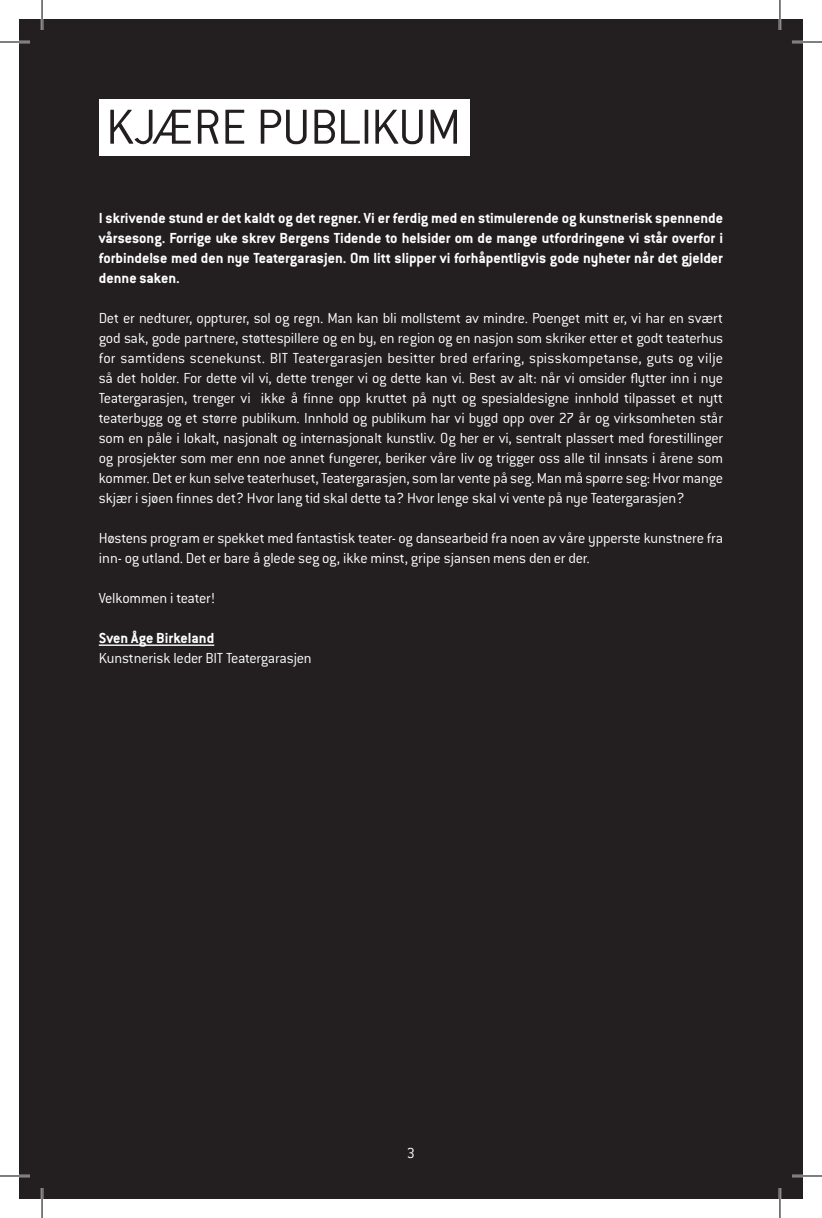
<style>
.page{position:relative;width:822px;height:1218px;background:#fff}
.page>*{position:absolute;margin:0;border:0;box-sizing:border-box;transform-origin:0 0}
.t1{font:300 54px "Conduit ITC Pro";color:#231f20}
.t2{font:300 16px/20px "Conduit ITC Pro";letter-spacing:-.015em;color:#fff;text-align:justify}
.t3{font:700 16px/20px "Conduit ITC Pro";color:#fff;text-align:justify}
</style>
<div class="page">
<div style="left:19px;top:19px;width:783px;height:1180px;background:#231f20"></div>
<hr style="left:99px;top:644px;width:115px;height:2px;background:#fff">
<div style="left:99px;top:99px;width:370px;height:56px;background:#fff"></div>
<hr style="left:0;top:41px;width:30px;height:2px;background:#fff">
<hr style="left:791px;top:41px;width:30px;height:2px;background:#fff">
<hr style="left:0;top:1175px;width:30px;height:2px;background:#fff">
<hr style="left:791px;top:1175px;width:30px;height:2px;background:#fff">
<hr style="left:41px;top:0;width:2px;height:30px;background:#fff">
<hr style="left:41px;top:1188px;width:2px;height:30px;background:#fff">
<hr style="left:778px;top:0;width:2px;height:30px;background:#fff">
<hr style="left:778px;top:1188px;width:2px;height:30px;background:#fff">
<hr style="left:0;top:42px;width:30px;height:1px;background:#000">
<hr style="left:791px;top:42px;width:30px;height:1px;background:#000">
<hr style="left:0;top:1176px;width:30px;height:1px;background:#000">
<hr style="left:791px;top:1176px;width:30px;height:1px;background:#000">
<hr style="left:42px;top:0;width:1px;height:30px;background:#000">
<hr style="left:42px;top:1188px;width:1px;height:30px;background:#000">
<hr style="left:779px;top:0;width:1px;height:30px;background:#000">
<hr style="left:779px;top:1188px;width:1px;height:30px;background:#000">
<h1 class="t1" style="left:106px;top:98px;width:348px">Kjære publikum</h1>
<p class="t3" style="left:99px;top:208px;width:625px">I skrivende stund er det kaldt og det regner. Vi er ferdig med en stimulerende og kunstnerisk spennende vårsesong. Forrige uke skrev Bergens Tidende to helsider om de mange utfordringene vi står overfor i forbindelse med den nye Teatergarasjen. Om litt slipper vi forhåpentligvis gode nyheter når det gjelder denne saken.</p>
<p class="t2" style="left:99px;top:308px;width:625px">Det er nedturer, oppturer, sol og regn. Man kan bli mollstemt av mindre. Poenget mitt er, vi har en svært god sak, gode partnere, støttespillere og en by, en region og en nasjon som skriker etter et godt teaterhus for samtidens scenekunst. BIT Teatergarasjen besitter bred erfaring, spisskompetanse, guts og vilje så det holder. For dette vil vi, dette trenger vi og dette kan vi. Best av alt: når vi omsider flytter inn i nye Teatergarasjen, trenger vi ikke å finne opp kruttet på nytt og spesialdesigne innhold tilpasset et nytt teaterbygg og et større publikum. Innhold og publikum har vi bygd opp over 27 år og virksomheten står som en påle i lokalt, nasjonalt og internasjonalt kunstliv. Og her er vi, sentralt plassert med forestillinger og prosjekter som mer enn noe annet fungerer, beriker våre liv og trigger oss alle til innsats i årene som kommer. Det er kun selve teaterhuset, Teatergarasjen, som lar vente på seg. Man må spørre seg: Hvor mange skjær i sjøen finnes det? Hvor lang tid skal dette ta? Hvor lenge skal vi vente på nye Teatergarasjen?</p>
<p class="t2" style="left:99px;top:528px;width:625px">Høstens program er spekket med fantastisk teater- og dansearbeid fra noen av våre ypperste kunstnere fra inn- og utland. Det er bare å glede seg og, ikke minst, gripe sjansen mens den er der.</p>
<p class="t2" style="left:99px;top:588px;width:118px">Velkommen i teater!</p>
<p class="t3" style="left:99px;top:628px;width:117px">Sven Åge Birkeland</p>
<p class="t2" style="left:99px;top:648px;width:214px">Kunstnerisk leder BIT Teatergarasjen</p>
<p class="t2" style="left:406px;top:1143px;width:10px">3</p>
</div>
